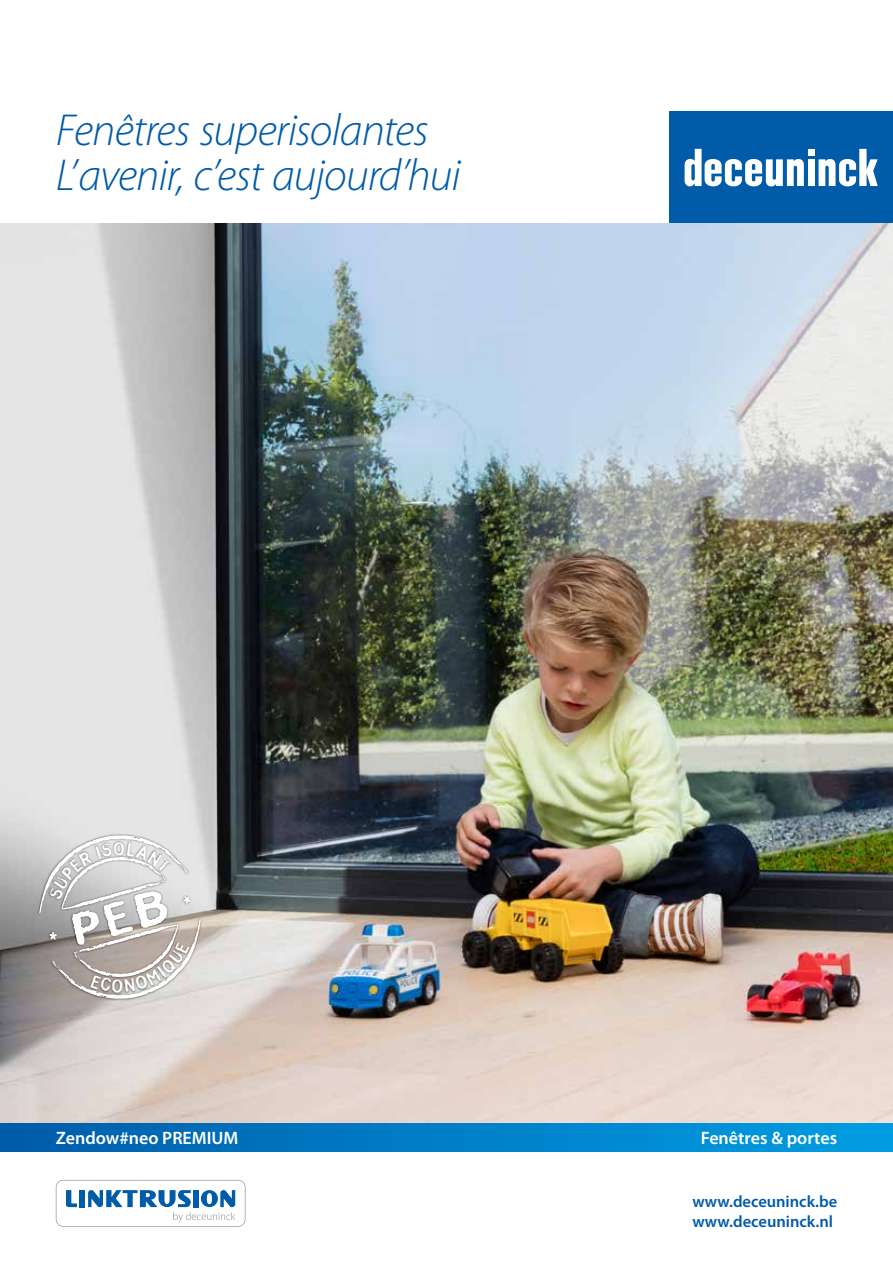
<style>
.page{position:relative;width:893px;height:1263px;background:#fff}
.page>*{position:absolute;margin:0;border:0;box-sizing:border-box;transform-origin:0 0}
.t1{font:italic 300 45px/45px "Myriad Pro";letter-spacing:-.02em;color:#005ba9}
.t2{font:600 18px "Myriad Pro";color:#fff}
.t3{font:600 16.5px/19.8px "Myriad Pro";color:#005ba9}
</style>
<div class="page">
<img style="left:0;top:223px;width:893px;height:901px">
<img style="left:0;top:223px;width:1px;height:593px">
<div style="left:670px;top:112px;width:223px;height:111px;background:#005ba9"></div>
<div style="left:808px;top:159px;width:7px;height:27px;background:#fff"></div>
<div style="left:808px;top:149px;width:7px;height:7px;background:#fff"></div>
<svg style="left:685px;top:149px;width:119px;height:38px"></svg>
<svg style="left:818px;top:149px;width:60px;height:38px"></svg>
<div style="left:0;top:1124px;width:893px;height:27px;background:linear-gradient(to right,#005daa,#009ee3)"></div>
<div style="left:37px;top:833px;width:165px;height:168px;background:#000;opacity:.55"></div>
<svg style="left:56px;top:1180px;width:189px;height:47px"></svg>
<div style="left:80px;top:1190px;width:5px;height:17px;background:#005ba9"></div>
<svg style="left:39px;top:835px;width:162px;height:164px;background:#b7b4b2"></svg>
<p class="t1" style="left:56px;top:107px;width:406px">Fenêtres superisolantes<br>L’avenir, c’est aujourd’hui</p>
<p class="t2" style="left:56px;top:1127px;width:184px">Zendow#neo PREMIUM</p>
<p class="t2" style="left:701px;top:1127px;width:138px">Fenêtres &amp; portes</p>
<p class="t3" style="left:692px;top:1191px;width:146px">www.deceuninck.be www.deceuninck.nl</p>
</div>
